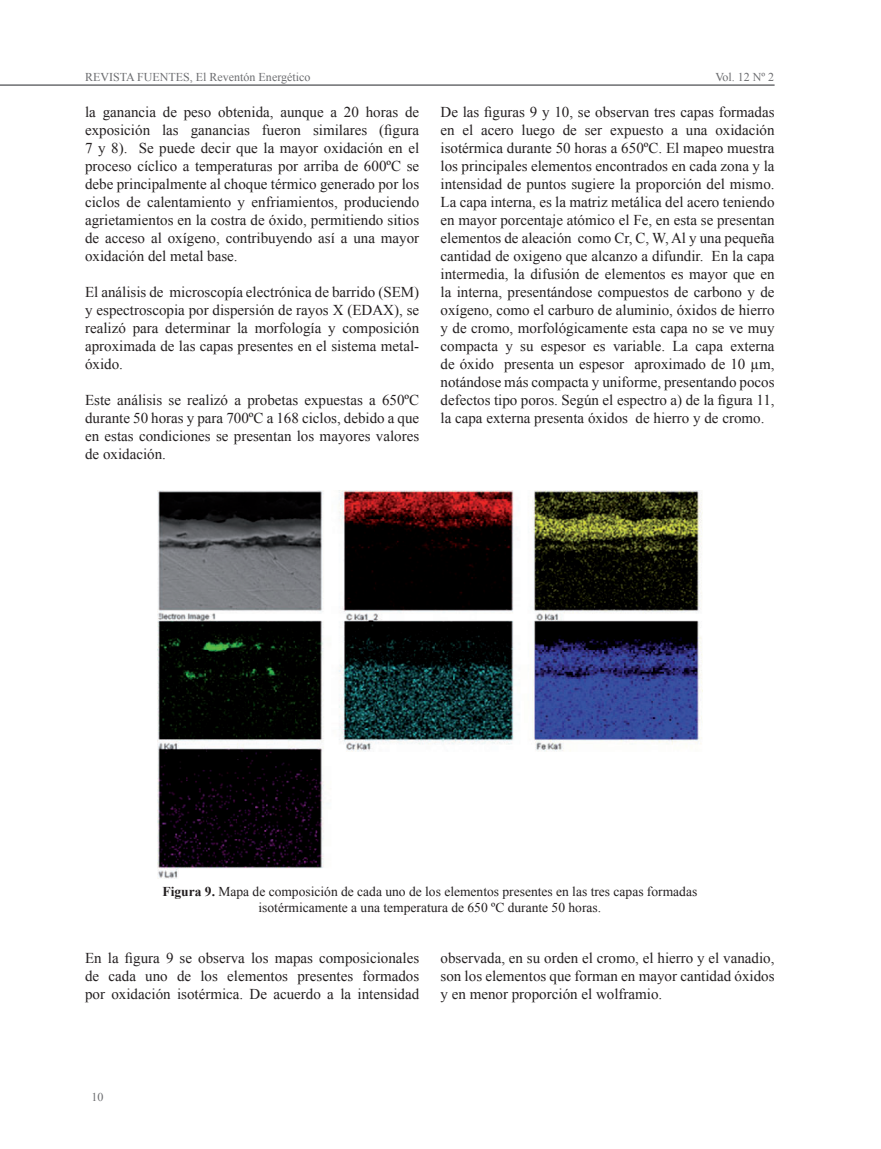
<style>
.page{position:relative;width:881px;height:1149px;background:#fff}
.page>*{position:absolute;margin:0;border:0;box-sizing:border-box;transform-origin:0 0}
.t1{font:15px/18px "Times New Roman";color:#231f20;text-align:justify}
.t2{font:13.5px/16.2px "Times New Roman";color:#231f20;text-align:center}
.t3{font:12px "Times New Roman";color:#6c6d70}
.s1{font-weight:700}
</style>
<div class="page">
<hr style="left:0;top:84px;width:774px;height:2px;background:#6c6d70">
<img style="left:157px;top:490px;width:544px;height:388px">
<p class="t3" style="left:85px;top:69px;width:16px">Revista</p>
<p class="t3" style="left:137px;top:69px;width:9px">fuentes</p>
<p class="t3" style="left:190px;top:69px;width:122px">, El Reventón Energético</p>
<p class="t3" style="left:715px;top:69px;width:60px">Vol. 12 Nº 2</p>
<p class="t1" style="left:85px;top:102px;width:335px">la ganancia de peso obtenida, aunque a 20 horas de exposición las ganancias fueron similares (figura 7 y 8). Se puede decir que la mayor oxidación en el proceso cíclico a temperaturas por arriba de 600ºC se debe principalmente al choque térmico generado por los ciclos de calentamiento y enfriamientos, produciendo agrietamientos en la costra de óxido, permitiendo sitios de acceso al oxígeno, contribuyendo así a una mayor oxidación del metal base.</p>
<p class="t1" style="left:85px;top:282px;width:335px">El análisis de microscopía electrónica de barrido (SEM) y espectroscopia por dispersión de rayos X (EDAX), se realizó para determinar la morfología y composición aproximada de las capas presentes en el sistema metal&shy;óxido.</p>
<p class="t1" style="left:85px;top:390px;width:335px">Este análisis se realizó a probetas expuestas a 650ºC durante 50 horas y para 700ºC a 168 ciclos, debido a que en estas condiciones se presentan los mayores valores de oxidación.</p>
<p class="t1" style="left:440px;top:102px;width:335px">De las figuras 9 y 10, se observan tres capas formadas en el acero luego de ser expuesto a una oxidación isotérmica durante 50 horas a 650ºC. El mapeo muestra los principales elementos encontrados en cada zona y la intensidad de puntos sugiere la proporción del mismo.<br>La capa interna, es la matriz metálica del acero teniendo en mayor porcentaje atómico el Fe, en esta se presentan elementos de aleación como Cr, C, W, Al y una pequeña cantidad de oxigeno que alcanzo a difundir. En la capa intermedia, la difusión de elementos es mayor que en la interna, presentándose compuestos de carbono y de oxígeno, como el carburo de aluminio, óxidos de hierro y de cromo, morfológicamente esta capa no se ve muy compacta y su espesor es variable. La capa externa de óxido presenta un espesor aproximado de 10 µm, notándose más compacta y uniforme, presentando pocos defectos tipo poros. Según el espectro a) de la figura 11, la capa externa presenta óxidos de hierro y de cromo.</p>
<p class="t2" style="left:162px;top:883px;width:536px"><span class="s1">Figura 9.</span> Mapa de composición de cada uno de los elementos presentes en las tres capas formadas isotérmicamente a una temperatura de 650 ºC durante 50 horas.</p>
<p class="t1" style="left:85px;top:948px;width:335px">En la figura 9 se observa los mapas composicionales de cada uno de los elementos presentes formados por oxidación isotérmica. De acuerdo a la intensidad</p>
<p class="t1" style="left:440px;top:948px;width:335px">observada, en su orden el cromo, el hierro y el vanadio, son los elementos que forman en mayor cantidad óxidos y en menor proporción el wolframio.</p>
<p class="t3" style="left:91px;top:1088px;width:13px">10</p>
</div>
